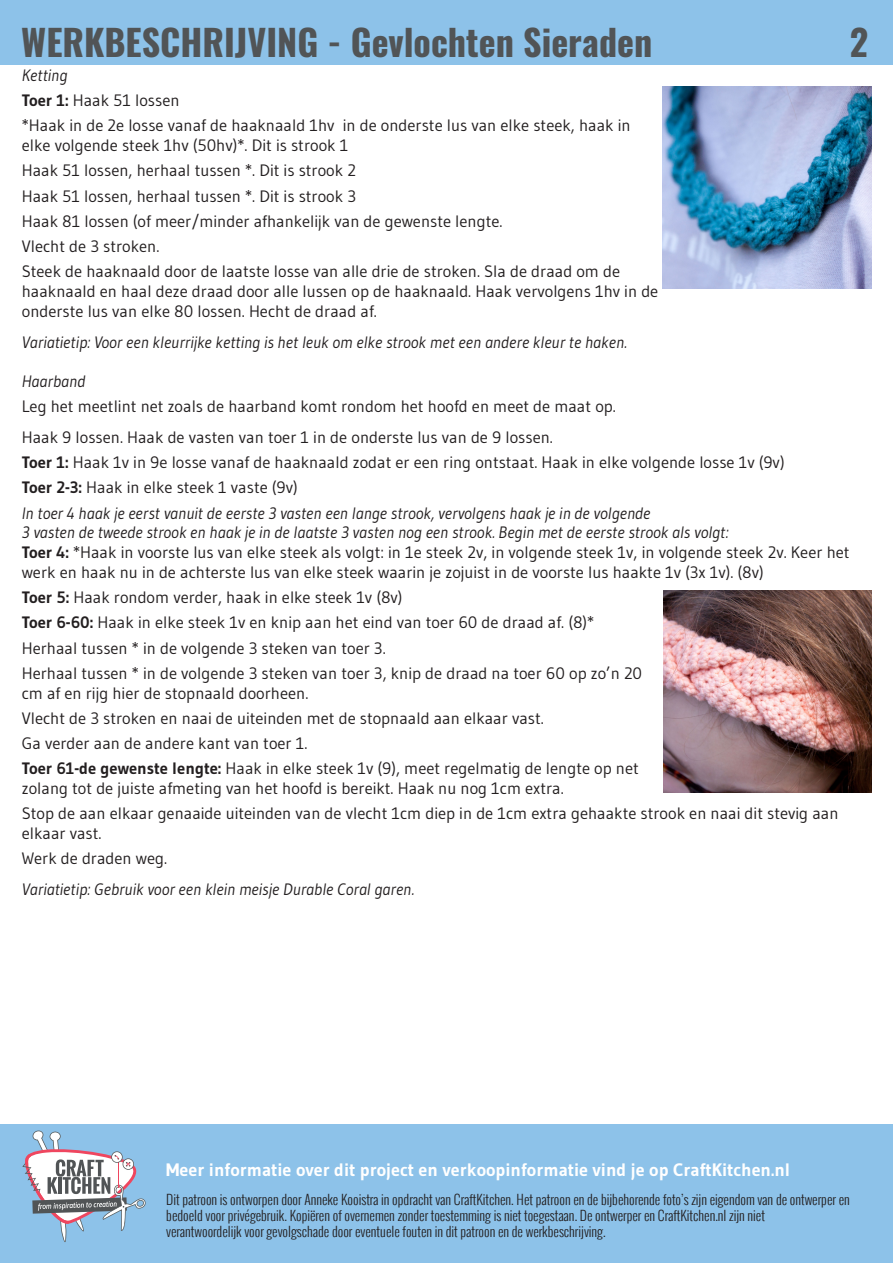
<style>
.page{position:relative;width:893px;height:1263px;background:#fff}
.page>*{position:absolute;margin:0;border:0;box-sizing:border-box;transform-origin:0 0}
.t1{font:700 36px "Oswald";color:#515456}
.t2{font:700 18px "Gudea";color:#fff}
.t3{font:16.5px/19.8px "Gudea";color:#231f20}
.t4{font:italic 16.5px "Gudea";color:#231f20}
.t5{font:300 13.5px/16.2px "Oswald";color:#231f20}
.s1{font-weight:700}
</style>
<div class="page">
<div style="left:0;top:1125px;width:893px;height:138px;background:#8dc2e9"></div>
<div style="left:0;top:0;width:893px;height:64px;background:#8dc2e9"></div>
<svg style="left:22px;top:1130px;width:124px;height:112px"></svg>
<img style="left:663px;top:86px;width:208px;height:202px">
<img style="left:663px;top:591px;width:209px;height:202px">
<p class="t1" style="left:21px;top:23px;width:633px">WERKBESCHRIJVING - Gevlochten Sieraden</p>
<p class="t1" style="left:850px;top:23px;width:20px">2</p>
<p class="t4" style="left:22px;top:65px;width:47px">Ketting</p>
<p class="t3" style="left:22px;top:90px;width:159px"><span class="s1">Toer 1:</span> Haak 51 lossen</p>
<p class="t3" style="left:22px;top:116px;width:610px">*Haak in de 2e losse vanaf de haaknaald 1hv in de onderste lus van elke steek, haak in elke volgende steek 1hv (50hv)*. Dit is strook 1</p>
<p class="t3" style="left:22px;top:161px;width:336px">Haak 51 lossen, herhaal tussen *. Dit is strook 2</p>
<p class="t3" style="left:22px;top:186px;width:336px">Haak 51 lossen, herhaal tussen *. Dit is strook 3</p>
<p class="t3" style="left:22px;top:211px;width:482px">Haak 81 lossen (of meer/minder afhankelijk van de gewenste lengte.</p>
<p class="t3" style="left:22px;top:236px;width:139px">Vlecht de 3 stroken.</p>
<p class="t3" style="left:22px;top:261px;width:638px">Steek de haaknaald door de laatste losse van alle drie de stroken. Sla de draad om de haaknaald en haal deze draad door alle lussen op de haaknaald. Haak vervolgens 1hv in de onderste lus van elke 80 lossen. Hecht de draad af.</p>
<p class="t4" style="left:22px;top:331px;width:607px">Variatietip: Voor een kleurrijke ketting is het leuk om elke strook met een andere kleur te haken.</p>
<p class="t4" style="left:22px;top:371px;width:65px">Haarband</p>
<p class="t3" style="left:22px;top:396px;width:596px">Leg het meetlint net zoals de haarband komt rondom het hoofd en meet de maat op.</p>
<p class="t3" style="left:22px;top:427px;width:533px">Haak 9 lossen. Haak de vasten van toer 1 in de onderste lus van de 9 lossen.</p>
<p class="t3" style="left:22px;top:452px;width:764px"><span class="s1">Toer 1:</span> Haak 1v in 9e losse vanaf de haaknaald zodat er een ring ontstaat. Haak in elke volgende losse 1v (9v)</p>
<p class="t3" style="left:22px;top:477px;width:277px"><span class="s1">Toer 2-3:</span> Haak in elke steek 1 vaste (9v)</p>
<p class="t4" style="left:22px;top:502px;width:630px">In toer 4 haak je eerst vanuit de eerste 3 vasten een lange strook, vervolgens haak je in de volgende</p>
<p class="t4" style="left:22px;top:522px;width:708px">3 vasten de tweede strook en haak je in de laatste 3 vasten nog een strook. Begin met de eerste strook als volgt:</p>
<p class="t3" style="left:22px;top:542px;width:829px"><span class="s1">Toer 4:</span> *Haak in voorste lus van elke steek als volgt: in 1e steek 2v, in volgende steek 1v, in volgende steek 2v. Keer het werk en haak nu in de achterste lus van elke steek waarin je zojuist in de voorste lus haakte 1v (3x 1v). (8v)</p>
<p class="t3" style="left:22px;top:587px;width:382px"><span class="s1">Toer 5:</span> Haak rondom verder, haak in elke steek 1v (8v)</p>
<p class="t3" style="left:22px;top:612px;width:574px"><span class="s1">Toer 6-60:</span> Haak in elke steek 1v en knip aan het eind van toer 60 de draad af. (8)*</p>
<p class="t3" style="left:22px;top:638px;width:365px">Herhaal tussen * in de volgende 3 steken van toer 3.</p>
<p class="t3" style="left:22px;top:663px;width:622px">Herhaal tussen * in de volgende 3 steken van toer 3, knip de draad na toer 60 op zo’n 20 cm af en rijg hier de stopnaald doorheen.</p>
<p class="t3" style="left:22px;top:708px;width:524px">Vlecht de 3 stroken en naai de uiteinden met de stopnaald aan elkaar vast.</p>
<p class="t3" style="left:22px;top:733px;width:287px">Ga verder aan de andere kant van toer 1.</p>
<p class="t3" style="left:22px;top:758px;width:619px"><span class="s1">Toer 61-de gewenste lengte:</span> Haak in elke steek 1v (9), meet regelmatig de lengte op net zolang tot de juiste afmeting van het hoofd is bereikt. Haak nu nog 1cm extra.</p>
<p class="t3" style="left:22px;top:803px;width:818px">Stop de aan elkaar genaaide uiteinden van de vlecht 1cm diep in de 1cm extra gehaakte strook en naai dit stevig aan elkaar vast.</p>
<p class="t3" style="left:22px;top:848px;width:147px">Werk de draden weg.</p>
<p class="t4" style="left:22px;top:879px;width:394px">Variatietip: Gebruik voor een klein meisje Durable Coral garen.</p>
<p class="t2" style="left:166px;top:1159px;width:626px">Meer informatie over dit project en verkoopinformatie vind je op CraftKitchen.nl</p>
<p class="t5" style="left:166px;top:1191px;width:685px">Dit patroon is ontworpen door Anneke Kooistra in opdracht van CraftKitchen. Het patroon en de bijbehorende foto’s zijn eigendom van de ontwerper en bedoeld voor privégebruik. Kopiëren of overnemen zonder toestemming is niet toegestaan. De ontwerper en CraftKitchen.nl zijn niet</p>
<p class="t5" style="left:166px;top:1223px;width:441px">verantwoordelijk voor gevolgschade door eventuele fouten in dit patroon en de werkbeschrijving.</p>
</div>
